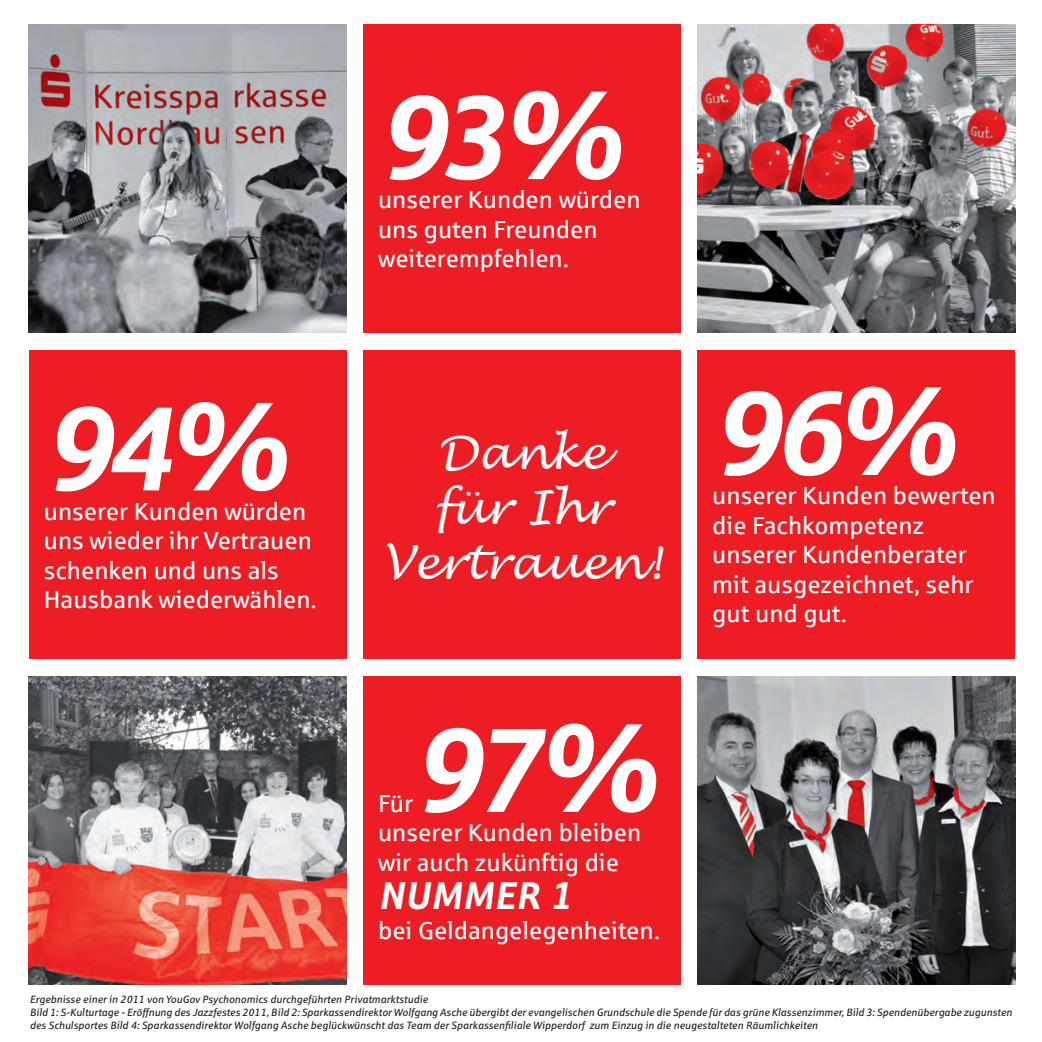
<style>
.page{position:relative;width:1042px;height:1042px;background:#fff}
.page>*{position:absolute;margin:0;border:0;box-sizing:border-box;transform-origin:0 0}
.t1{font:italic 700 119px "Sparkasse Rg";letter-spacing:-.07em;color:#fff}
.t2{font:italic 45.5px/54.6px "Lucida Handwriting";color:#fff;text-align:center}
.t3{font:italic 700 38.5px "Sparkasse Rg";color:#fff}
.t4{font:24.5px/29.4px "Sparkasse Rg";color:#fff}
.t5{font:italic 10.5px/12.6px "Sparkasse Rg";color:#231f20}
</style>
<div class="page">
<div style="left:363px;top:677px;width:318px;height:308px;background:#ee1d23"></div>
<div style="left:29px;top:350px;width:318px;height:308px;background:#ee1d23"></div>
<div style="left:363px;top:350px;width:318px;height:308px;background:#ee1d23"></div>
<div style="left:697px;top:350px;width:318px;height:308px;background:#ee1d23"></div>
<div style="left:363px;top:25px;width:318px;height:308px;background:#ee1d23"></div>
<img style="left:29px;top:677px;width:318px;height:308px">
<img style="left:697px;top:677px;width:318px;height:308px">
<img style="left:29px;top:25px;width:318px;height:308px">
<img style="left:697px;top:25px;width:318px;height:308px">
<h1 class="t1" style="left:44px;top:373px;width:247px">94%</h1>
<h3 class="t4" style="left:44px;top:496px;width:274px">unserer Kunden würden uns wieder ihr Vertrauen schenken und uns als<br>Hausbank wiederwählen.</h3>
<h1 class="t1" style="left:378px;top:61px;width:247px">93%</h1>
<h3 class="t4" style="left:378px;top:185px;width:264px">unserer Kunden würden uns guten Freunden weiterempfehlen.</h3>
<h2 class="t2" style="left:383px;top:428px;width:280px">Danke<br>für Ihr<br>Vertrauen!</h2>
<h1 class="t1" style="left:413px;top:694px;width:247px">97%</h1>
<h3 class="t4" style="left:378px;top:788px;width:265px">Für<br>unserer Kunden bleiben wir auch zukünftig die</h3>
<h3 class="t3" style="left:378px;top:871px;width:195px">NUMMER 1</h3>
<h3 class="t4" style="left:378px;top:914px;width:283px">bei Geldangelegenheiten.</h3>
<p class="t5" style="left:30px;top:992px;width:400px">Ergebnisse einer in 2011 von YouGov Psychonomics durchgeführten Privatmarktstudie</p>
<h1 class="t1" style="left:712px;top:357px;width:247px">96%</h1>
<h3 class="t4" style="left:712px;top:480px;width:285px">unserer Kunden bewerten die Fachkompetenz unserer Kundenberater mit ausgezeichnet, sehr gut und gut.</h3>
<p class="t5" style="left:30px;top:1006px;width:984px">Bild 1: S-Kulturtage - Eröffnung des Jazzfestes 2011, Bild 2: Sparkassendirektor Wolfgang Asche übergibt der evangelischen Grundschule die Spende für das grüne Klassenzimmer, Bild 3: Spendenübergabe zugunsten des Schulsportes Bild 4: Sparkassendirektor Wolfgang Asche beglückwünscht das Team der Sparkassenfiliale Wipperdorf zum Einzug in die neugestalteten Räumlichkeiten</p>
</div>
